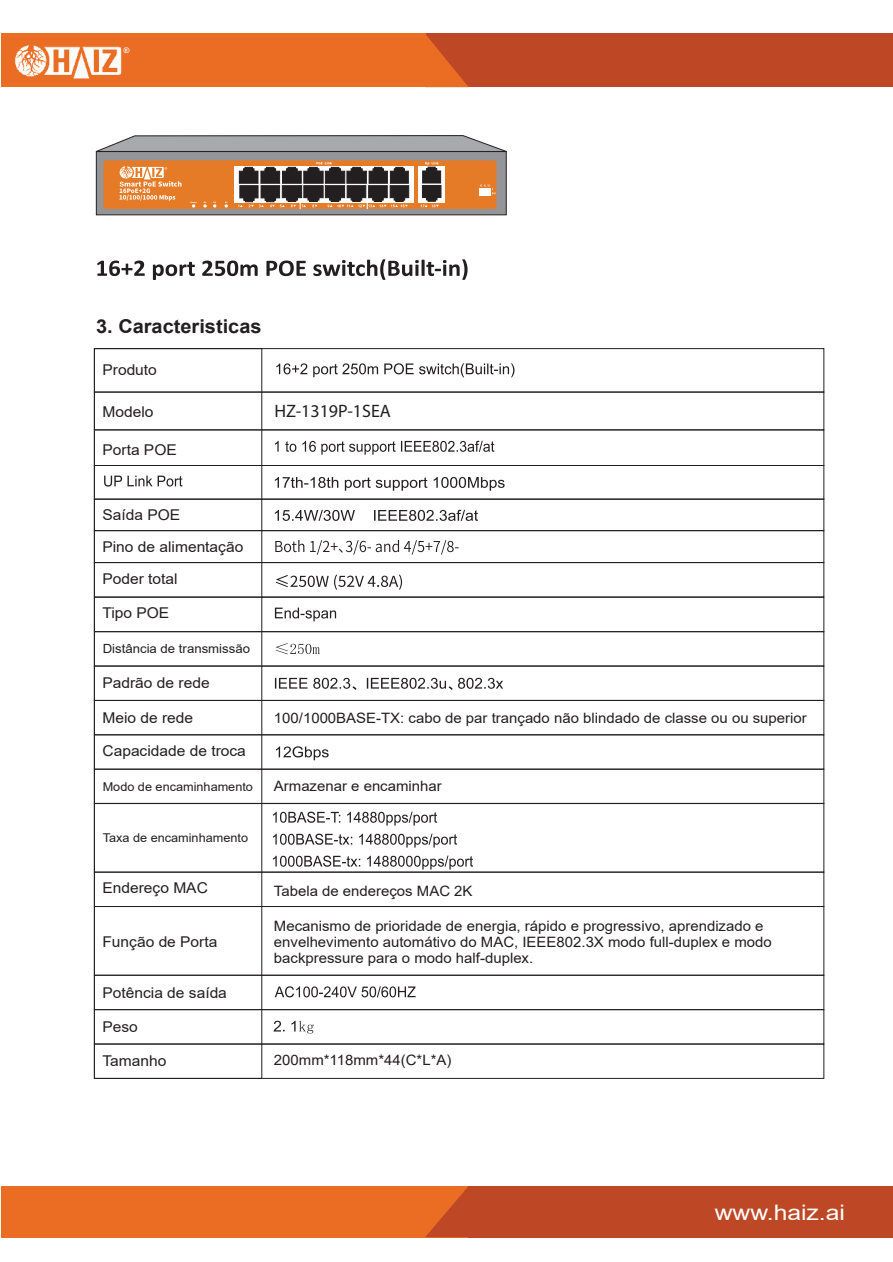
<style>
.page{position:relative;width:893px;height:1262px;background:#fff}
.page>*{position:absolute;margin:0;border:0;box-sizing:border-box;transform-origin:0 0}
.t1{font:21.45px "Arial";color:#fff;scale:1.15 1}
.t2{font:700 19.05px "Arial";color:#231f20;scale:1.05 1}
.t3{font:18px "Myriad Pro";color:#231f20}
.t4{font:14.85px/31.3px "Arial";color:#231f20;scale:1.05 1}
.t5{font:14.25px/15.9px "Arial";color:#231f20;scale:1.05 1}
.t6{font:12.6px "Arial";color:#231f20;scale:1.05 1}
.t7{font:12.15px "Arial";color:#231f20;scale:1.05 1}
</style>
<div class="page">
<div style="left:425px;top:34px;width:467px;height:53px;background:#be4826"></div>
<div style="left:1px;top:34px;width:424px;height:53px;background:#eb6c23"></div>
<svg style="left:425px;top:34px;width:43px;height:53px"></svg>
<div style="left:1px;top:1185px;width:467px;height:52px;background:#eb6c23"></div>
<div style="left:468px;top:1185px;width:424px;height:52px;background:#be4826"></div>
<svg style="left:425px;top:1185px;width:43px;height:52px"></svg>
<img style="left:14px;top:45px;width:116px;height:34px">
<svg style="left:275px;top:510px;width:203px;height:11px"></svg>
<div style="left:94px;top:499px;width:730px;height:32px;border:1px solid #231f20"></div>
<div style="left:94px;top:348px;width:730px;height:44px;border:1px solid #231f20"></div>
<div style="left:94px;top:392px;width:730px;height:38px;border:1px solid #231f20"></div>
<div style="left:94px;top:465px;width:730px;height:34px;border:1px solid #231f20"></div>
<div style="left:94px;top:530px;width:730px;height:33px;border:1px solid #231f20"></div>
<div style="left:94px;top:562px;width:730px;height:35px;border:1px solid #231f20"></div>
<svg style="left:275px;top:441px;width:219px;height:13px"></svg>
<svg style="left:104px;top:475px;width:78px;height:11px"></svg>
<svg style="left:275px;top:540px;width:183px;height:14px"></svg>
<svg style="left:276px;top:574px;width:126px;height:16px"></svg>
<svg style="left:275px;top:607px;width:61px;height:14px"></svg>
<svg style="left:276px;top:643px;width:44px;height:11px"></svg>
<svg style="left:275px;top:678px;width:81px;height:12px"></svg>
<svg style="left:367px;top:678px;width:85px;height:12px"></svg>
<svg style="left:458px;top:678px;width:45px;height:11px"></svg>
<svg style="left:276px;top:746px;width:52px;height:14px"></svg>
<svg style="left:276px;top:363px;width:238px;height:14px"></svg>
<svg style="left:275px;top:477px;width:229px;height:14px"></svg>
<svg style="left:273px;top:811px;width:164px;height:14px"></svg>
<svg style="left:273px;top:833px;width:184px;height:14px"></svg>
<svg style="left:273px;top:855px;width:200px;height:14px"></svg>
<svg style="left:275px;top:986px;width:140px;height:11px"></svg>
<svg style="left:273px;top:1020px;width:12px;height:11px"></svg>
<svg style="left:291px;top:1020px;width:23px;height:13px"></svg>
<div style="left:94px;top:597px;width:730px;height:35px;border:1px solid #231f20"></div>
<div style="left:94px;top:631px;width:730px;height:35px;border:1px solid #231f20"></div>
<div style="left:94px;top:666px;width:730px;height:34px;border:1px solid #231f20"></div>
<div style="left:94px;top:700px;width:730px;height:35px;border:1px solid #231f20"></div>
<div style="left:94px;top:734px;width:730px;height:35px;border:1px solid #231f20"></div>
<div style="left:94px;top:769px;width:730px;height:34px;border:1px solid #231f20"></div>
<div style="left:94px;top:803px;width:730px;height:69px;border:1px solid #231f20"></div>
<div style="left:94px;top:872px;width:730px;height:34px;border:1px solid #231f20"></div>
<div style="left:94px;top:906px;width:730px;height:69px;border:1px solid #231f20"></div>
<div style="left:94px;top:1009px;width:730px;height:35px;border:1px solid #231f20"></div>
<div style="left:94px;top:1043px;width:730px;height:35px;border:1px solid #231f20"></div>
<div style="left:94px;top:975px;width:730px;height:34px;border:1px solid #231f20"></div>
<svg style="left:97px;top:259px;width:370px;height:21px"></svg>
<svg style="left:96px;top:135px;width:410px;height:16px;background:#a8a9ac"></svg>
<div style="left:96px;top:151px;width:410px;height:64px;background:#939598;border:1px solid #231f20"></div>
<div style="left:103px;top:160px;width:393px;height:49px;background:#e57b26;border-radius:3px"></div>
<div style="left:234px;top:165px;width:180px;height:37px;background:#fff"></div>
<svg style="left:418px;top:166px;width:27px;height:36px"></svg>
<div style="left:479px;top:188px;width:11px;height:8px;background:#fff"></div>
<svg style="left:480px;top:184px;width:16px;height:10px"></svg>
<svg style="left:190px;top:202px;width:7px;height:5px"></svg>
<svg style="left:203px;top:202px;width:4px;height:5px"></svg>
<svg style="left:213px;top:202px;width:3px;height:5px"></svg>
<svg style="left:224px;top:202px;width:4px;height:5px"></svg>
<svg style="left:238px;top:162px;width:171px;height:47px"></svg>
<svg style="left:421px;top:162px;width:20px;height:45px"></svg>
<svg style="left:119px;top:166px;width:62px;height:35px"></svg>
<h2 class="t2" style="left:96px;top:313px;width:159px">3. Caracteristicas</h2>
<p class="t4" style="left:102px;top:354px;width:53px">Produto</p>
<p class="t4" style="left:102px;top:396px;width:50px">Modelo</p>
<p class="t4" style="left:102px;top:434px;width:72px">Porta POE</p>
<p class="t3" style="left:274px;top:399px;width:118px">HZ-1319P-1SEA</p>
<p class="t4" style="left:102px;top:499px;width:136px">Saída POE<br>Pino de alimentação</p>
<p class="t4" style="left:102px;top:563px;width:73px">Poder total</p>
<p class="t4" style="left:102px;top:597px;width:65px">Tipo POE</p>
<p class="t6" style="left:103px;top:640px;width:142px">Distância de transmissão</p>
<p class="t4" style="left:102px;top:667px;width:104px">Padrão de rede</p>
<p class="t4" style="left:102px;top:702px;width:88px">Meio de rede</p>
<p class="t4" style="left:102px;top:735px;width:138px">Capacidade de troca</p>
<p class="t7" style="left:103px;top:778px;width:145px">Modo de encaminhamento</p>
<p class="t7" style="left:103px;top:829px;width:140px">Taxa de encaminhamento</p>
<p class="t4" style="left:102px;top:872px;width:102px">Endereço MAC</p>
<p class="t4" style="left:102px;top:926px;width:111px">Função de Porta</p>
<p class="t4" style="left:102px;top:976px;width:120px">Potência de saída</p>
<p class="t4" style="left:102px;top:1011px;width:35px">Peso</p>
<p class="t4" style="left:102px;top:1045px;width:62px">Tamanho</p>
<p class="t5" style="left:274px;top:709px;width:509px">100/1000BASE-TX: cabo de par trançado não blindado de classe ou ou superior</p>
<p class="t5" style="left:274px;top:778px;width:161px">Armazenar e encaminhar</p>
<p class="t5" style="left:274px;top:882px;width:191px">Tabela de endereços MAC 2K</p>
<p class="t5" style="left:274px;top:918px;width:475px">Mecanismo de prioridade de energia, rápido e progressivo, aprendizado e envelhevimento automátivo do MAC, IEEE802.3X modo full-duplex e modo backpressure para o modo half-duplex.</p>
<p class="t5" style="left:274px;top:1051px;width:171px">200mm*118mm*44(C*L*A)</p>
<h1 class="t1" style="left:714px;top:1197px;width:115px">www.haiz.ai</h1>
</div>
